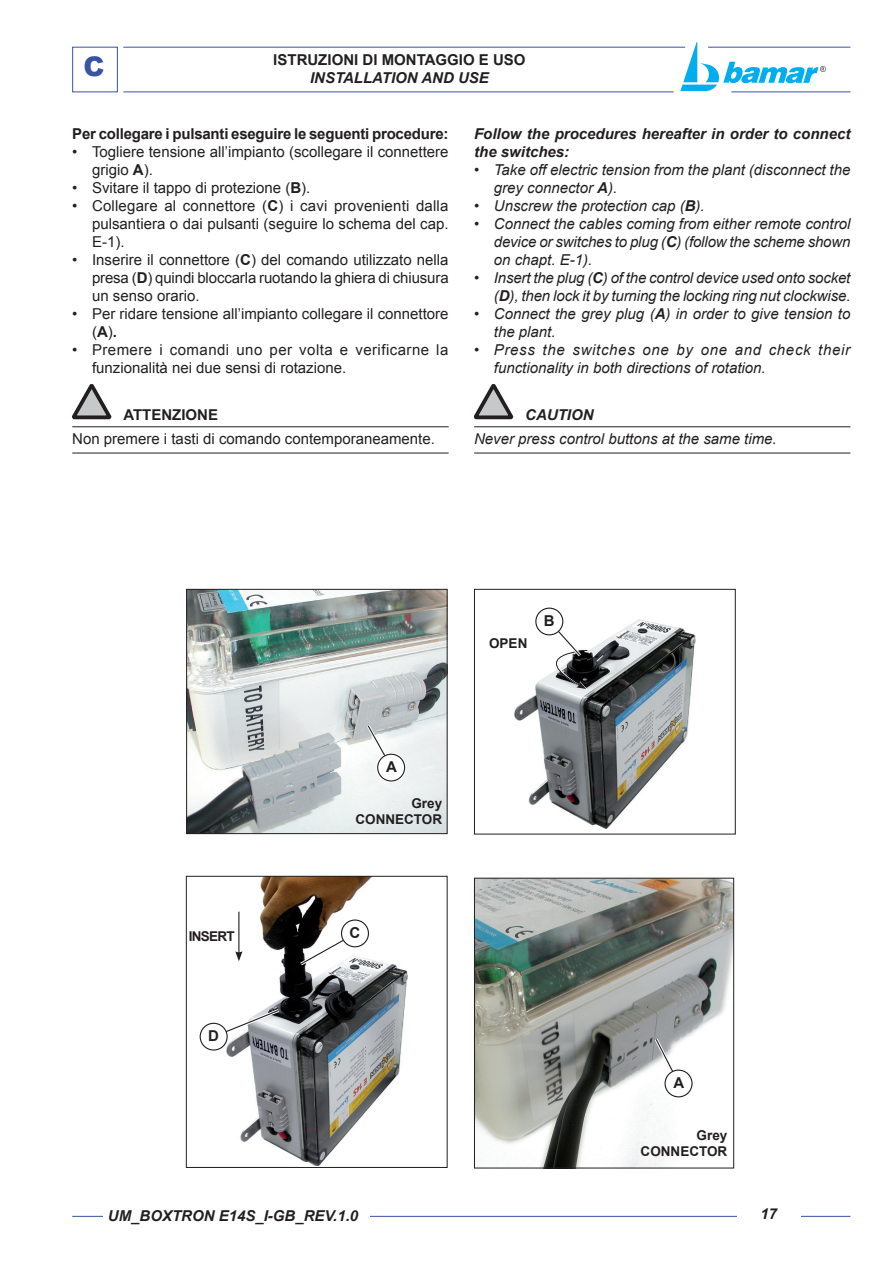
<style>
.page{position:relative;width:893px;height:1263px;background:#fff}
.page>*{position:absolute;margin:0;border:0;box-sizing:border-box;transform-origin:0 0}
.t1{font:900 27px "Arial";color:#3853a3}
.t2{font:italic 15px/18px "Arial";color:#231f20}
.t3{font:15px/18px "Arial";color:#231f20}
.t4{font:italic 700 15px/18px "Arial";color:#231f20}
.t5{font:700 15px "Arial";letter-spacing:-.015em;color:#231f20}
.t6{font:15px/18px "Arial";letter-spacing:.03em;color:#231f20}
.t7{font:700 13.5px/16.2px "Arial";color:#231f20;text-align:right}
.s1{font-weight:700}
</style>
<div class="page">
<div style="left:72px;top:47px;width:46px;height:45px;border:1px solid #3853a3"></div>
<hr style="left:708px;top:47px;width:142px;height:1px;background:#3853a3">
<hr style="left:731px;top:92px;width:119px;height:1px;background:#3853a3">
<hr style="left:123px;top:92px;width:551px;height:1px;background:#3853a3">
<hr style="left:123px;top:47px;width:562px;height:1px;background:#3853a3">
<svg style="left:680px;top:42px;width:146px;height:49px"></svg>
<hr style="left:72px;top:1216px;width:778px;height:1px;background:#3853a3">
<div style="left:737px;top:1205px;width:64px;height:20px;background:#fff"></div>
<div style="left:103px;top:1206px;width:267px;height:21px;background:#fff"></div>
<img style="left:226px;top:878px;width:181px;height:287px">
<div style="left:186px;top:876px;width:261px;height:292px;border:1px solid #231f20"></div>
<hr style="left:72px;top:426px;width:377px;height:1px;background:#231f20">
<hr style="left:72px;top:453px;width:377px;height:1px;background:#231f20">
<svg style="left:72px;top:384px;width:40px;height:36px"></svg>
<hr style="left:474px;top:426px;width:376px;height:1px;background:#231f20">
<hr style="left:474px;top:453px;width:376px;height:1px;background:#231f20">
<svg style="left:474px;top:384px;width:40px;height:36px"></svg>
<img style="left:514px;top:620px;width:181px;height:209px">
<div style="left:474px;top:589px;width:262px;height:245px;border:1px solid #231f20"></div>
<img style="left:188px;top:591px;width:257px;height:241px">
<div style="left:186px;top:589px;width:261px;height:245px;border:1px solid #231f20"></div>
<img style="left:476px;top:880px;width:256px;height:286px">
<div style="left:474px;top:878px;width:260px;height:290px;border:1px solid #231f20"></div>
<hr style="left:238px;top:912px;width:1px;height:42px;background:#231f20">
<svg style="left:235px;top:951px;width:8px;height:10px"></svg>
<div style="left:376px;top:753px;width:30px;height:29px;border:3px solid #fff;border-radius:50%"></div>
<svg style="left:364px;top:722px;width:32px;height:50px"></svg>
<div style="left:378px;top:754px;width:27px;height:27px;background:#fff;border-radius:50%"></div>
<div style="left:377px;top:754px;width:28px;height:27px;border:1px solid #231f20;border-radius:50%"></div>
<div style="left:534px;top:607px;width:30px;height:29px;border:3px solid #fff;border-radius:50%"></div>
<svg style="left:523px;top:617px;width:65px;height:73px"></svg>
<div style="left:536px;top:608px;width:27px;height:27px;background:#fff;border-radius:50%"></div>
<div style="left:535px;top:608px;width:28px;height:27px;border:1px solid #231f20;border-radius:50%"></div>
<div style="left:340px;top:918px;width:30px;height:30px;border:3px solid #fff;border-radius:50%"></div>
<svg style="left:297px;top:929px;width:62px;height:39px"></svg>
<div style="left:341px;top:920px;width:27px;height:27px;background:#fff;border-radius:50%"></div>
<div style="left:341px;top:919px;width:28px;height:28px;border:1px solid #231f20;border-radius:50%"></div>
<div style="left:199px;top:1022px;width:30px;height:29px;border:3px solid #fff;border-radius:50%"></div>
<svg style="left:209px;top:1006px;width:73px;height:35px"></svg>
<div style="left:200px;top:1023px;width:27px;height:27px;background:#fff;border-radius:50%"></div>
<div style="left:200px;top:1023px;width:28px;height:27px;border:1px solid #231f20;border-radius:50%"></div>
<div style="left:664px;top:1069px;width:29px;height:29px;border:3px solid #fff;border-radius:50%"></div>
<svg style="left:652px;top:1035px;width:31px;height:53px"></svg>
<div style="left:665px;top:1070px;width:27px;height:27px;background:#fff;border-radius:50%"></div>
<div style="left:664px;top:1069px;width:29px;height:28px;border:1px solid #231f20;border-radius:50%"></div>
<h1 class="t1" style="left:84px;top:47px;width:23px">C</h1>
<p class="t5" style="left:273px;top:50px;width:254px">ISTRUZIONI DI MONTAGGIO E USO</p>
<p class="t4" style="left:310px;top:69px;width:180px">INSTALLATION AND USE</p>
<p class="t5" style="left:72px;top:123px;width:378px">Per collegare i pulsanti eseguire le seguenti procedure:</p>
<p class="t3" style="left:92px;top:142px;width:358px;text-indent:-20px">• Togliere tensione all’impianto (scollegare il connettere grigio <span class="s1">A</span>).</p>
<p class="t3" style="left:72px;top:178px;width:240px">• Svitare il tappo di protezione (<span class="s1">B</span>).</p>
<p class="t3" style="left:92px;top:196px;width:358px;text-align:justify;text-indent:-20px">• Collegare al connettore (<span class="s1">C</span>) i cavi provenienti dalla pulsantiera o dai pulsanti (seguire lo schema del cap.<br>E-1).</p>
<p class="t3" style="left:92px;top:250px;width:358px;text-align:justify;text-indent:-20px">• Inserire il connettore (<span class="s1">C</span>) del comando utilizzato nella presa (<span class="s1">D</span>) quindi bloccarla ruotando la ghiera di chiusura un senso orario.</p>
<p class="t3" style="left:92px;top:304px;width:358px;text-indent:-20px">• Per ridare tensione all’impianto collegare il connettore (<span class="s1">A</span>)<span class="s1">.</span></p>
<p class="t6" style="left:92px;top:340px;width:358px;text-indent:-20px">• Premere i comandi uno per volta e verificarne la funzionalità nei due sensi di rotazione.</p>
<p class="t5" style="left:123px;top:255px;width:80px">PERICOLO</p>
<p class="t4" style="left:474px;top:125px;width:378px">Follow the procedures hereafter in order to connect the switches:</p>
<p class="t2" style="left:494px;top:160px;width:358px;text-indent:-20px">• Take off electric tension from the plant (disconnect the grey connector <span class="s1">A</span>).</p>
<p class="t2" style="left:474px;top:196px;width:232px">• Unscrew the protection cap (<span class="s1">B</span>).</p>
<p class="t2" style="left:494px;top:214px;width:358px;text-align:justify;text-indent:-20px">• Connect the cables coming from either remote control device or switches to plug (<span class="s1">C</span>) (follow the scheme shown on chapt. E-1).</p>
<p class="t2" style="left:474px;top:268px;width:378px;text-align:right">• Insert the plug (<span class="s1">C</span>) of the control device used onto socket (<span class="s1">D</span>), then lock it by turning the locking ring nut clockwise.</p>
<p class="t2" style="left:494px;top:304px;width:358px;text-indent:-20px">• Connect the grey plug (<span class="s1">A</span>) in order to give tension to the plant.</p>
<p class="t2" style="left:494px;top:340px;width:358px;text-indent:-20px">• Press the switches one by one and check their functionality in both directions of rotation.</p>
<p class="t4" style="left:525px;top:256px;width:66px">DANGER</p>
<p class="t5" style="left:123px;top:404px;width:96px">ATTENZIONE</p>
<p class="t3" style="left:72px;top:430px;width:364px">Non premere i tasti di comando contemporaneamente.</p>
<p class="t4" style="left:525px;top:406px;width:70px">CAUTION</p>
<p class="t2" style="left:474px;top:430px;width:304px">Never press control buttons at the same time.</p>
<p class="t7" style="left:189px;top:928px;width:48px">INSERT</p>
<p class="t5" style="left:208px;top:1026px;width:10px">d</p>
<p class="t5" style="left:386px;top:757px;width:10px">a</p>
<p class="t7" style="left:355px;top:795px;width:88px">Grey<br>CONNECTOR</p>
<p class="t5" style="left:350px;top:922px;width:10px">c</p>
<p class="t7" style="left:489px;top:636px;width:40px">OPEN</p>
<p class="t5" style="left:544px;top:610px;width:10px">b</p>
<p class="t5" style="left:673px;top:1072px;width:10px">a</p>
<p class="t7" style="left:641px;top:1127px;width:88px">Grey<br>CONNECTOR</p>
<p class="t4" style="left:108px;top:1207px;width:252px">UM_BOXTRON E14S_I-GB_REV.1.0</p>
<p class="t4" style="left:760px;top:1205px;width:18px">17</p>
</div>
